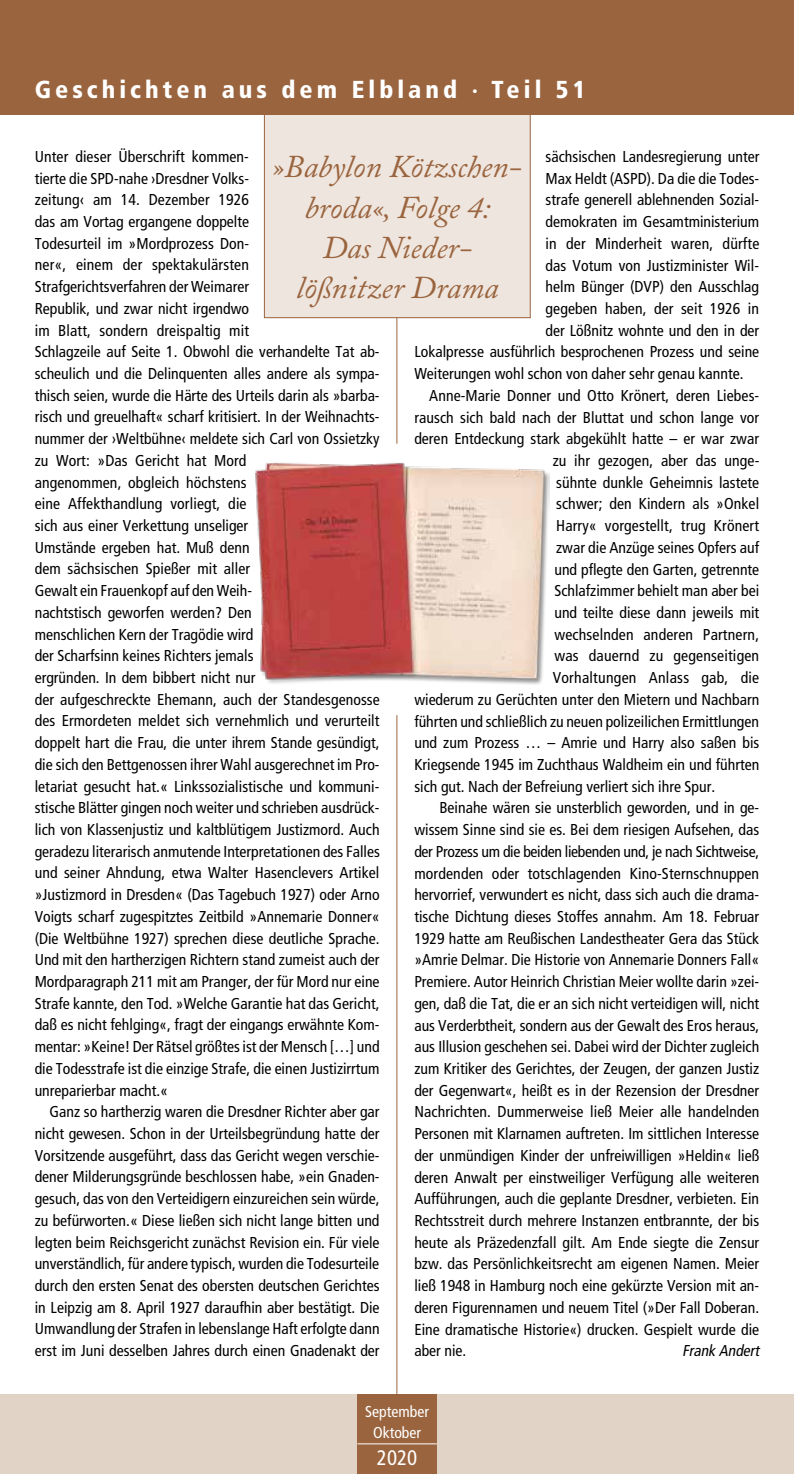
<style>
.page{position:relative;width:794px;height:1474px;background:#fff}
.page>*{position:absolute;margin:0;border:0;box-sizing:border-box;transform-origin:0 0}
.t1{font:italic 31.5px/40.2px "Adobe Caslon";color:#9a643e;text-align:center}
.t2{font:900 condensed 24.5px "Frutiger LT Std";letter-spacing:.165em;color:#fff}
.t3{font:condensed 21px "Frutiger LT Std";color:#fff}
.t4{font:condensed 15.75px/21.7px "Frutiger LT Std";color:#000}
.t5{font:condensed 15.75px "Frutiger LT Std";letter-spacing:-.02em;color:#000}
.t6{font:condensed 15.75px/21px "Frutiger LT Std";color:#fff;text-align:center}
.t7{font:italic condensed 15.75px "Frutiger LT Std";color:#000}
</style>
<div class="page">
<hr style="left:396px;top:715px;width:1px;height:697px;background:#9a643e">
<hr style="left:396px;top:304px;width:1px;height:139px;background:#9a643e">
<div style="left:264px;top:1px;width:266px;height:317px;background:#eee5de"></div>
<img style="left:255px;top:462px;width:294px;height:223px">
<div style="left:0;top:1394px;width:794px;height:79px;background:#e2d3c7"></div>
<div style="left:357px;top:1394px;width:80px;height:79px;background:#9a643e"></div>
<hr style="left:357px;top:1443px;width:80px;height:1px;background:#fff">
<div style="left:0;top:0;width:794px;height:114px;background:#9a643e"></div>
<h2 class="t2" style="left:35px;top:74px;width:552px">Geschichten aus dem Elbland · Teil 51</h2>
<p class="t4" style="left:35px;top:146px;width:347px">Unter dieser Überschrift kommen-<br>tierte die SPD-nahe ›Dresdner Volks-<br>zeitung‹ am 14. Dezember 1926<br>das am Vortag ergangene doppelte<br>Todesurteil im »Mordprozess Don-<br>ner«, einem der spektakulärsten Strafgerichtsverfahren der Weimarer<br>Republik, und zwar nicht irgendwo<br>im Blatt, sondern dreispaltig mit<br>Schlagzeile auf Seite 1. Obwohl die verhandelte Tat ab&shy;scheulich und die Delinquenten alles andere als sympa&shy;thisch seien, wurde die Härte des Urteils darin als »barba&shy;risch und greuelhaft« scharf kritisiert. In der Weihnachts&shy;nummer der ›Weltbühne‹ meldete sich Carl von Ossietzky zu Wort: »Das Gericht hat Mord<br>angenommen, obgleich höchstens<br>eine Affekthandlung vorliegt, die<br>sich aus einer Verkettung unseliger<br>Umstände ergeben hat. Muß denn<br>dem sächsischen Spießer mit aller<br>Gewalt ein Frauenkopf auf den Weih-<br>nachtstisch geworfen werden? Den<br>menschlichen Kern der Tragödie wird<br>der Scharfsinn keines Richters jemals<br>ergründen. In dem bibbert nicht nur<br>der aufgeschreckte Ehemann, auch der Standesgenosse des Ermordeten meldet sich vernehmlich und verurteilt doppelt hart die Frau, die unter ihrem Stande gesündigt, die sich den Bettgenossen ihrer Wahl ausgerechnet im Pro&shy;letariat gesucht hat.« Linkssozialistische und kommuni&shy;stische Blätter gingen noch weiter und schrieben ausdrück&shy;lich von Klassenjustiz und kaltblütigem Justizmord. Auch geradezu literarisch anmutende Interpretationen des Falles und seiner Ahndung, etwa Walter Hasenclevers Artikel »Justizmord in Dresden« (Das Tagebuch 1927) oder Arno Voigts scharf zugespitztes Zeitbild »Annemarie Donner« (Die Weltbühne 1927) sprechen diese deutliche Sprache.<br>Und mit den hartherzigen Richtern stand zumeist auch der Mordparagraph 211 mit am Pranger, der für Mord nur eine Strafe kannte, den Tod. »Welche Garantie hat das Gericht, daß es nicht fehlging«, fragt der eingangs erwähnte Kom&shy;mentar: »Keine! Der Rätsel größtes ist der Mensch […] und die Todesstrafe ist die einzige Strafe, die einen Justizirrtum unreparierbar macht.«</p>
<p class="t4" style="left:35px;top:1101px;width:346px;text-align:justify;text-indent:15px">Ganz so hartherzig waren die Dresdner Richter aber gar nicht gewesen. Schon in der Urteilsbegründung hatte der Vorsitzende ausgeführt, dass das Gericht wegen verschie&shy;dener Milderungsgründe beschlossen habe, »ein Gnaden&shy;gesuch, das von den Verteidigern einzureichen sein würde, zu befürworten.« Diese ließen sich nicht lange bitten und legten beim Reichsgericht zunächst Revision ein. Für viele unverständlich, für andere typisch, wurden die Todesurteile durch den ersten Senat des obersten deutschen Gerichtes in Leipzig am 8. April 1927 daraufhin aber bestätigt. Die Umwandlung der Strafen in lebenslange Haft erfolgte dann erst im Juni desselben Jahres durch einen Gnadenakt der</p>
<p class="t4" style="left:545px;top:146px;width:215px">sächsischen Landesregierung unter</p>
<p class="t4" style="left:545px;top:167px;width:215px">Max Heldt (ASPD). Da die die Todes-</p>
<p class="t4" style="left:545px;top:189px;width:215px">strafe generell ablehnenden Sozial-</p>
<p class="t4" style="left:545px;top:211px;width:215px">demokraten im Gesamtministerium</p>
<p class="t4" style="left:545px;top:233px;width:215px">in der Minderheit waren, dürfte</p>
<p class="t4" style="left:545px;top:254px;width:215px">das Votum von Justizminister Wil-</p>
<p class="t4" style="left:545px;top:276px;width:215px">helm Bünger (DVP) den Ausschlag</p>
<p class="t4" style="left:545px;top:298px;width:215px">gegeben haben, der seit 1926 in</p>
<p class="t4" style="left:545px;top:319px;width:215px">der Lößnitz wohnte und den in der</p>
<p class="t4" style="left:414px;top:341px;width:346px">Lokalpresse ausführlich besprochenen Prozess und seine</p>
<p class="t4" style="left:414px;top:363px;width:331px">Weiterungen wohl schon von daher sehr genau kannte.</p>
<p class="t4" style="left:429px;top:385px;width:331px">Anne-Marie Donner und Otto Krönert, deren Liebes-</p>
<p class="t4" style="left:414px;top:406px;width:346px">rausch sich bald nach der Bluttat und schon lange vor</p>
<p class="t4" style="left:414px;top:428px;width:346px">deren Entdeckung stark abgekühlt hatte – er war zwar</p>
<p class="t4" style="left:552px;top:450px;width:208px">zu ihr gezogen, aber das unge-</p>
<p class="t4" style="left:556px;top:471px;width:204px">sühnte dunkle Geheimnis lastete</p>
<p class="t4" style="left:556px;top:493px;width:204px">schwer; den Kindern als »Onkel</p>
<p class="t4" style="left:556px;top:515px;width:204px">Harry« vorgestellt, trug Krönert</p>
<p class="t4" style="left:556px;top:536px;width:204px">zwar die Anzüge seines Opfers auf</p>
<p class="t4" style="left:554px;top:558px;width:206px">und pflegte den Garten, getrennte</p>
<p class="t4" style="left:554px;top:580px;width:206px">Schlafzimmer behielt man aber bei</p>
<p class="t4" style="left:554px;top:602px;width:206px">und teilte diese dann jeweils mit</p>
<p class="t4" style="left:554px;top:623px;width:206px">wechselnden anderen Partnern,</p>
<p class="t4" style="left:554px;top:645px;width:206px">was dauernd zu gegenseitigen</p>
<p class="t4" style="left:552px;top:667px;width:208px">Vorhaltungen Anlass gab, die</p>
<p class="t4" style="left:414px;top:688px;width:346px">wiederum zu Gerüchten unter den Mietern und Nachbarn</p>
<p class="t4" style="left:414px;top:710px;width:346px">führten und schließlich zu neuen polizeilichen Ermittlungen</p>
<p class="t4" style="left:414px;top:732px;width:346px">und zum Prozess … – Amrie und Harry also saßen bis</p>
<p class="t4" style="left:414px;top:753px;width:346px">Kriegsende 1945 im Zuchthaus Waldheim ein und führten</p>
<p class="t4" style="left:414px;top:775px;width:302px">sich gut. Nach der Befreiung verliert sich ihre Spur.</p>
<p class="t4" style="left:439px;top:797px;width:321px">Beinahe wären sie unsterblich geworden, und in ge-</p>
<p class="t4" style="left:414px;top:819px;width:346px">wissem Sinne sind sie es. Bei dem riesigen Aufsehen, das</p>
<p class="t5" style="left:414px;top:842px;width:346px">der Prozess um die beiden liebenden und, je nach Sichtweise,</p>
<p class="t4" style="left:414px;top:862px;width:346px">mordenden oder totschlagenden Kino-Sternschnuppen</p>
<p class="t4" style="left:414px;top:884px;width:346px">hervorrief, verwundert es nicht, dass sich auch die drama-</p>
<p class="t4" style="left:414px;top:905px;width:346px">tische Dichtung dieses Stoffes annahm. Am 18. Februar</p>
<p class="t4" style="left:414px;top:927px;width:346px">1929 hatte am Reußischen Landestheater Gera das Stück</p>
<p class="t4" style="left:414px;top:949px;width:346px">»Amrie Delmar. Die Historie von Annemarie Donners Fall«</p>
<p class="t4" style="left:414px;top:971px;width:346px">Premiere. Autor Heinrich Christian Meier wollte darin »zei-</p>
<p class="t4" style="left:414px;top:992px;width:346px">gen, daß die Tat, die er an sich nicht verteidigen will, nicht</p>
<p class="t4" style="left:414px;top:1014px;width:346px">aus Verderbtheit, sondern aus der Gewalt des Eros heraus,</p>
<p class="t4" style="left:414px;top:1036px;width:346px">aus Illusion geschehen sei. Dabei wird der Dichter zugleich</p>
<p class="t4" style="left:414px;top:1057px;width:346px">zum Kritiker des Gerichtes, der Zeugen, der ganzen Justiz</p>
<p class="t4" style="left:414px;top:1079px;width:346px">der Gegenwart«, heißt es in der Rezension der Dresdner</p>
<p class="t4" style="left:414px;top:1101px;width:346px">Nachrichten. Dummerweise ließ Meier alle handelnden</p>
<p class="t4" style="left:414px;top:1122px;width:346px">Personen mit Klarnamen auftreten. Im sittlichen Interesse</p>
<p class="t4" style="left:414px;top:1144px;width:346px">der unmündigen Kinder der unfreiwilligen »Heldin« ließ</p>
<p class="t4" style="left:414px;top:1166px;width:346px">deren Anwalt per einstweiliger Verfügung alle weiteren</p>
<p class="t4" style="left:414px;top:1188px;width:346px">Aufführungen, auch die geplante Dresdner, verbieten. Ein</p>
<p class="t4" style="left:414px;top:1209px;width:346px">Rechtsstreit durch mehrere Instanzen entbrannte, der bis</p>
<p class="t4" style="left:414px;top:1231px;width:346px">heute als Präzedenzfall gilt. Am Ende siegte die Zensur</p>
<p class="t4" style="left:414px;top:1253px;width:346px">bzw. das Persönlichkeitsrecht am eigenen Namen. Meier</p>
<p class="t4" style="left:414px;top:1274px;width:346px">ließ 1948 in Hamburg noch eine gekürzte Version mit an-</p>
<p class="t4" style="left:414px;top:1296px;width:346px">deren Figurennamen und neuem Titel (»Der Fall Doberan.</p>
<p class="t4" style="left:414px;top:1318px;width:346px">Eine dramatische Historie«) drucken. Gespielt wurde die</p>
<p class="t4" style="left:414px;top:1339px;width:53px">aber nie.</p>
<p class="t7" style="left:682px;top:1341px;width:82px">Frank Andert</p>
<h1 class="t1" style="left:273px;top:148px;width:250px">»Babylon Kötzschen&shy;broda«, Folge 4:<br>Das Nieder&shy;lößnitzer Drama</h1>
<p class="t6" style="left:365px;top:1401px;width:65px">September<br>Oktober</p>
<h3 class="t3" style="left:377px;top:1445px;width:42px">2020</h3>
</div>
